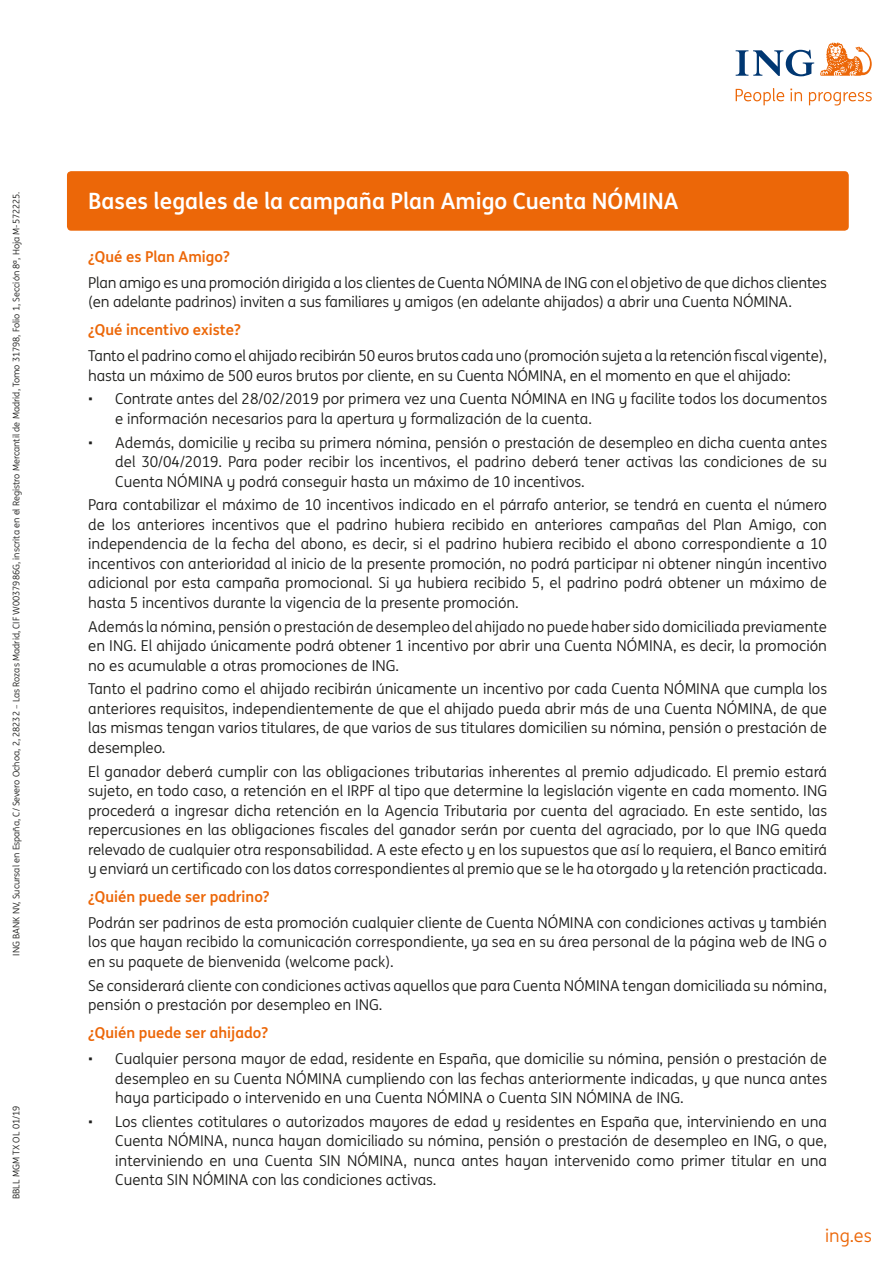
<style>
.page{position:relative;width:893px;height:1263px;background:#fff}
.page>*{position:absolute;margin:0;border:0;box-sizing:border-box;transform-origin:0 0}
.t1{font:700 22.5px "ING Me";color:#fff}
.t2{font:18px "ING Me";color:#ec6708}
.t3{font:15px/19.5px "ING Me";color:#1d1d1b;text-align:justify}
.t4{font:700 15px "ING Me";color:#ec6708}
.t5{font:9.15px "ING Me";color:#1d1d1b}
</style>
<div class="page">
<svg style="left:736px;top:50px;width:78px;height:26px"></svg>
<svg style="left:820px;top:43px;width:52px;height:33px"></svg>
<svg style="left:736px;top:88px;width:48px;height:17px"></svg>
<svg style="left:790px;top:89px;width:12px;height:12px"></svg>
<svg style="left:809px;top:92px;width:63px;height:14px"></svg>
<div style="left:67px;top:171px;width:782px;height:60px;background:#ec6708;border-radius:4px"></div>
<p class="t5" style="left:10px;top:956px;width:766px;rotate:-90deg">ING BANK NV, Sucursal en España, C/ Severo Ochoa, 2, 28232 – Las Rozas Madrid, CIF W0037986G, inscrita en el Registro Mercantil de Madrid, Tomo 31798, Folio 1, Sección 8ª, Hoja M-572225.</p>
<p class="t5" style="left:10px;top:1199px;width:95px;rotate:-90deg">BBLL MGM TX OL 01/19</p>
<h1 class="t1" style="left:88px;top:183px;width:592px">Bases legales de la campaña Plan Amigo Cuenta NÓMINA</h1>
<p class="t4" style="left:88px;top:244px;width:143px">¿Qué es Plan Amigo?</p>
<p class="t3" style="left:88px;top:272px;width:740px">Plan amigo es una promoción dirigida a los clientes de Cuenta NÓMINA de ING con el objetivo de que dichos clientes (en adelante padrinos) inviten a sus familiares y amigos (en adelante ahijados) a abrir una Cuenta NÓMINA.</p>
<p class="t4" style="left:88px;top:318px;width:154px">¿Qué incentivo existe?</p>
<p class="t3" style="left:88px;top:345px;width:740px">Tanto el padrino como el ahijado recibirán 50 euros brutos cada uno (promoción sujeta a la retención fiscal vigente), hasta un máximo de 500 euros brutos por cliente, en su Cuenta NÓMINA, en el momento en que el ahijado:</p>
<p class="t3" style="left:115px;top:388px;width:713px;text-indent:-27px">• Contrate antes del 28/02/2019 por primera vez una Cuenta NÓMINA en ING y facilite todos los documentos e información necesarios para la apertura y formalización de la cuenta.</p>
<p class="t3" style="left:115px;top:432px;width:713px;text-indent:-27px">• Además, domicilie y reciba su primera nómina, pensión o prestación de desempleo en dicha cuenta antes del 30/04/2019. Para poder recibir los incentivos, el padrino deberá tener activas las condiciones de su Cuenta NÓMINA y podrá conseguir hasta un máximo de 10 incentivos.</p>
<p class="t3" style="left:88px;top:494px;width:740px">Para contabilizar el máximo de 10 incentivos indicado en el párrafo anterior, se tendrá en cuenta el número de los anteriores incentivos que el padrino hubiera recibido en anteriores campañas del Plan Amigo, con independencia de la fecha del abono, es decir, si el padrino hubiera recibido el abono correspondiente a 10 incentivos con anterioridad al inicio de la presente promoción, no podrá participar ni obtener ningún incentivo adicional por esta campaña promocional. Si ya hubiera recibido 5, el padrino podrá obtener un máximo de hasta 5 incentivos durante la vigencia de la presente promoción.</p>
<p class="t3" style="left:88px;top:616px;width:740px">Además la nómina, pensión o prestación de desempleo del ahijado no puede haber sido domiciliada previamente en ING. El ahijado únicamente podrá obtener 1 incentivo por abrir una Cuenta NÓMINA, es decir, la promoción no es acumulable a otras promociones de ING.</p>
<p class="t3" style="left:88px;top:678px;width:740px">Tanto el padrino como el ahijado recibirán únicamente un incentivo por cada Cuenta NÓMINA que cumpla los anteriores requisitos, independientemente de que el ahijado pueda abrir más de una Cuenta NÓMINA, de que las mismas tengan varios titulares, de que varios de sus titulares domicilien su nómina, pensión o prestación de desempleo.</p>
<p class="t3" style="left:88px;top:761px;width:740px">El ganador deberá cumplir con las obligaciones tributarias inherentes al premio adjudicado. El premio estará sujeto, en todo caso, a retención en el IRPF al tipo que determine la legislación vigente en cada momento. ING procederá a ingresar dicha retención en la Agencia Tributaria por cuenta del agraciado. En este sentido, las repercusiones en las obligaciones fiscales del ganador serán por cuenta del agraciado, por lo que ING queda relevado de cualquier otra responsabilidad. A este efecto y en los supuestos que así lo requiera, el Banco emitirá y enviará un certificado con los datos correspondientes al premio que se le ha otorgado y la retención practicada.</p>
<p class="t4" style="left:88px;top:885px;width:183px">¿Quién puede ser padrino?</p>
<p class="t3" style="left:88px;top:912px;width:740px">Podrán ser padrinos de esta promoción cualquier cliente de Cuenta NÓMINA con condiciones activas y también los que hayan recibido la comunicación correspondiente, ya sea en su área personal de la página web de ING o en su paquete de bienvenida (welcome pack).</p>
<p class="t3" style="left:88px;top:975px;width:740px">Se considerará cliente con condiciones activas aquellos que para Cuenta NÓMINA tengan domiciliada su nómina, pensión o prestación por desempleo en ING.</p>
<p class="t4" style="left:88px;top:1021px;width:181px">¿Quién puede ser ahijado?</p>
<p class="t3" style="left:115px;top:1048px;width:713px;text-indent:-27px">• Cualquier persona mayor de edad, residente en España, que domicilie su nómina, pensión o prestación de desempleo en su Cuenta NÓMINA cumpliendo con las fechas anteriormente indicadas, y que nunca antes haya participado o intervenido en una Cuenta NÓMINA o Cuenta SIN NÓMINA de ING.</p>
<p class="t3" style="left:115px;top:1111px;width:713px;text-indent:-27px">• Los clientes cotitulares o autorizados mayores de edad y residentes en España que, interviniendo en una Cuenta NÓMINA, nunca hayan domiciliado su nómina, pensión o prestación de desempleo en ING, o que, interviniendo en una Cuenta SIN NÓMINA, nunca antes hayan intervenido como primer titular en una Cuenta SIN NÓMINA con las condiciones activas.</p>
<p class="t2" style="left:825px;top:1222px;width:48px">ing.es</p>
</div>
